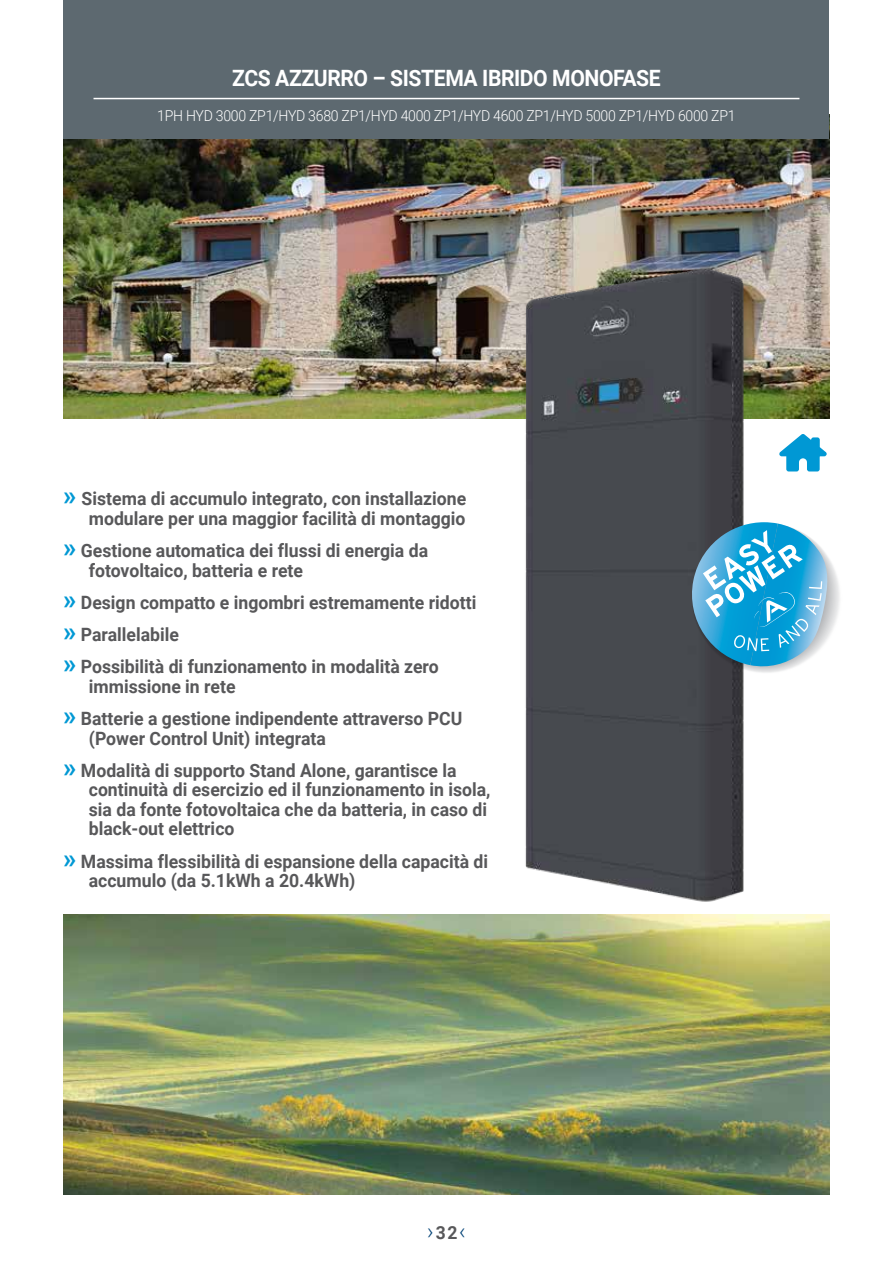
<style>
.page{position:relative;width:893px;height:1263px;background:#fff}
.page>*{position:absolute;margin:0;border:0;box-sizing:border-box;transform-origin:0 0}
.t1{font:700 22.5px "Roboto";letter-spacing:-.02em;color:#fff;scale:.94 1}
.t2{font:300 22.5px "Roboto";color:#004176}
.t3{font:700 18.3px/19.5px "Roboto";color:#58585a;scale:.96 1}
.t4{font:300 15px "Roboto";letter-spacing:-.02em;color:#fff;scale:.94 1}
.s1{font-size:27.6px;color:#0098d4}
.s2{font-weight:700;font-size:18px;color:#58585a}
</style>
<div class="page">
<img style="left:63px;top:138px;width:766px;height:281px">
<div style="left:63px;top:0;width:766px;height:138px;background:#5d6970"></div>
<hr style="left:94px;top:98px;width:705px;height:1px;background:#fff">
<img style="left:500px;top:259px;width:270px;height:643px">
<svg style="left:779px;top:434px;width:48px;height:37px"></svg>
<img style="left:63px;top:914px;width:766px;height:281px">
<svg style="left:685px;top:516px;width:155px;height:165px"></svg>
<p class="t1" style="left:232px;top:63px;width:457px">ZCS AZZURRO – SISTEMA IBRIDO MONOFASE</p>
<p class="t4" style="left:157px;top:105px;width:617px">1PH HYD 3000 ZP1/HYD 3680 ZP1/HYD 4000 ZP1/HYD 4600 ZP1/HYD 5000 ZP1/HYD 6000 ZP1</p>
<p class="t3" style="left:63px;top:488px;width:421px;text-align:right"><span class="s1">»</span> Sistema di accumulo integrato, con installazione modulare per una maggior facilità di montaggio</p>
<p class="t3" style="left:89px;top:540px;width:355px;text-indent:-26px"><span class="s1">»</span> Gestione automatica dei flussi di energia da fotovoltaico, batteria e rete</p>
<p class="t3" style="left:63px;top:586px;width:432px;line-height:32.2px"><span class="s1">»</span> Design compatto e ingombri estremamente ridotti <span class="s1">»</span> Parallelabile<br><span class="s1">»</span> Possibilità di funzionamento in modalità zero</p>
<p class="t3" style="left:63px;top:670px;width:417px;line-height:32.2px;text-indent:26px">immissione in rete<br><span class="s1">»</span> Batterie a gestione indipendente attraverso PCU</p>
<p class="t3" style="left:63px;top:721px;width:411px;line-height:32.2px;text-indent:26px">(Power Control Unit) integrata<br><span class="s1">»</span> Modalità di supporto Stand Alone, garantisce la</p>
<p class="t3" style="left:89px;top:779px;width:420px">continuità di esercizio ed il funzionamento in isola, sia da fonte fotovoltaica che da batteria, in caso di black-out elettrico</p>
<p class="t3" style="left:89px;top:851px;width:418px;text-indent:-26px"><span class="s1">»</span> Massima flessibilità di espansione della capacità di accumulo (da 5.1kWh a 20.4kWh)</p>
<p class="t2" style="left:427px;top:1215px;width:40px">›<span class="s2">32</span>‹</p>
</div>
